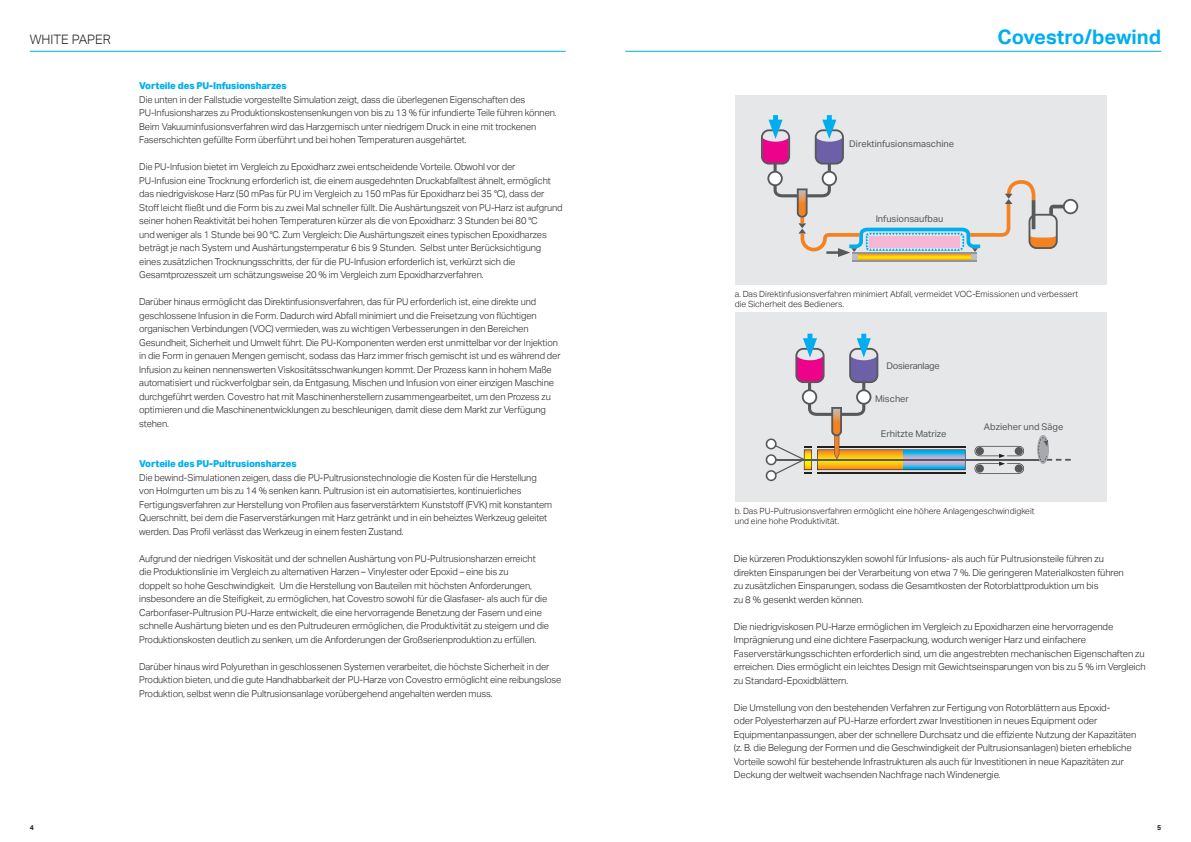
<style>
.page{position:relative;width:1191px;height:842px;background:#fff}
.page>*{position:absolute;margin:0;border:0;box-sizing:border-box;transform-origin:0 0}
.t1{font:700 20px "Aktiv Grotesk";color:#00aeef}
.t2{font:300 13px "Aktiv Grotesk";color:#231f20}
.t3{font:300 9.5px/13.5px "Aktiv Grotesk";letter-spacing:-.01em;color:#231f20}
.t4{font:800 9.5px "Aktiv Grotesk";letter-spacing:-.01em;color:#00aeef}
.t5{font:9.3px "Aktiv Grotesk";color:#57585a}
.t6{font:9.3px "Aktiv Grotesk";letter-spacing:-.03em;color:#57585a}
.t7{font:300 8.5px/10.2px "Aktiv Grotesk";color:#231f20}
.t8{font:700 7px "Aktiv Grotesk";color:#231f20}
</style>
<div class="page">
<hr style="left:625px;top:51px;width:536px;height:1px;background:#00aeef">
<hr style="left:30px;top:51px;width:536px;height:1px;background:#00aeef">
<div style="left:734px;top:95px;width:372px;height:189px;background:#e6e7e9"></div>
<hr style="left:852px;top:260px;width:125px;height:2px;background:#939598">
<svg style="left:761px;top:115px;width:317px;height:145px"></svg>
<div style="left:734px;top:312px;width:372px;height:189px;background:#e6e7e9"></div>
<hr style="left:804px;top:459px;width:235px;height:2px;background:#57585a">
<svg style="left:1037px;top:435px;width:12px;height:29px"></svg>
<svg style="left:1038px;top:437px;width:32px;height:25px"></svg>
<svg style="left:974px;top:446px;width:50px;height:28px"></svg>
<svg style="left:765px;top:334px;width:200px;height:147px"></svg>
<h2 class="t2" style="left:30px;top:32px;width:83px">WHITE PAPER</h2>
<h1 class="t1" style="left:997px;top:25px;width:165px">Covestro/bewind</h1>
<p class="t4" style="left:139px;top:80px;width:149px">Vorteile des PU-Infusionsharzes</p>
<p class="t3" style="left:139px;top:92px;width:419px">Die unten in der Fallstudie vorgestellte Simulation zeigt, dass die überlegenen Eigenschaften des PU-Infusionsharzes zu Produktionskostensenkungen von bis zu 13 % für infundierte Teile führen können.<br>Beim Vakuuminfusionsverfahren wird das Harzgemisch unter niedrigem Druck in eine mit trockenen Faserschichten gefüllte Form überführt und bei hohen Temperaturen ausgehärtet.</p>
<p class="t3" style="left:139px;top:160px;width:425px">Die PU-Infusion bietet im Vergleich zu Epoxidharz zwei entscheidende Vorteile. Obwohl vor der PU-Infusion eine Trocknung erforderlich ist, die einem ausgedehnten Druckabfalltest ähnelt, ermöglicht das niedrigviskose Harz (50 mPas für PU im Vergleich zu 150 mPas für Epoxidharz bei 35 °C), dass der Stoff leicht fließt und die Form bis zu zwei Mal schneller füllt. Die Aushärtungszeit von PU-Harz ist aufgrund seiner hohen Reaktivität bei hohen Temperaturen kürzer als die von Epoxidharz: 3 Stunden bei 80 °C<br>und weniger als 1 Stunde bei 90 °C. Zum Vergleich: Die Aushärtungszeit eines typischen Epoxidharzes beträgt je nach System und Aushärtungstemperatur 6 bis 9 Stunden. Selbst unter Berücksichtigung eines zusätzlichen Trocknungsschritts, der für die PU-Infusion erforderlich ist, verkürzt sich die Gesamtprozesszeit um schätzungsweise 20 % im Vergleich zum Epoxidharzverfahren.</p>
<p class="t3" style="left:139px;top:295px;width:423px">Darüber hinaus ermöglicht das Direktinfusionsverfahren, das für PU erforderlich ist, eine direkte und geschlossene Infusion in die Form. Dadurch wird Abfall minimiert und die Freisetzung von flüchtigen organischen Verbindungen (VOC) vermieden, was zu wichtigen Verbesserungen in den Bereichen Gesundheit, Sicherheit und Umwelt führt. Die PU-Komponenten werden erst unmittelbar vor der Injektion in die Form in genauen Mengen gemischt, sodass das Harz immer frisch gemischt ist und es während der Infusion zu keinen nennenswerten Viskositätsschwankungen kommt. Der Prozess kann in hohem Maße automatisiert und rückverfolgbar sein, da Entgasung, Mischen und Infusion von einer einzigen Maschine durchgeführt werden. Covestro hat mit Maschinenherstellern zusammengearbeitet, um den Prozess zu optimieren und die Maschinenentwicklungen zu beschleunigen, damit diese dem Markt zur Verfügung stehen.</p>
<p class="t4" style="left:139px;top:458px;width:159px">Vorteile des PU-Pultrusionsharzes</p>
<p class="t3" style="left:139px;top:470px;width:414px">Die bewind-Simulationen zeigen, dass die PU-Pultrusionstechnologie die Kosten für die Herstellung von Holmgurten um bis zu 14 % senken kann. Pultrusion ist ein automatisiertes, kontinuierliches Fertigungsverfahren zur Herstellung von Profilen aus faserverstärktem Kunststoff (FVK) mit konstantem Querschnitt, bei dem die Faserverstärkungen mit Harz getränkt und in ein beheiztes Werkzeug geleitet werden. Das Profil verlässt das Werkzeug in einem festen Zustand.</p>
<p class="t3" style="left:139px;top:551px;width:411px">Aufgrund der niedrigen Viskosität und der schnellen Aushärtung von PU-Pultrusionsharzen erreicht die Produktionslinie im Vergleich zu alternativen Harzen – Vinylester oder Epoxid – eine bis zu<br>doppelt so hohe Geschwindigkeit. Um die Herstellung von Bauteilen mit höchsten Anforderungen, insbesondere an die Steifigkeit, zu ermöglichen, hat Covestro sowohl für die Glasfaser- als auch für die Carbonfaser-Pultrusion PU-Harze entwickelt, die eine hervorragende Benetzung der Fasern und eine schnelle Aushärtung bieten und es den Pultrudeuren ermöglichen, die Produktivität zu steigern und die Produktionskosten deutlich zu senken, um die Anforderungen der Großserienproduktion zu erfüllen.</p>
<p class="t3" style="left:139px;top:659px;width:423px">Darüber hinaus wird Polyurethan in geschlossenen Systemen verarbeitet, die höchste Sicherheit in der<br>Produktion bieten, und die gute Handhabbarkeit der PU-Harze von Covestro ermöglicht eine reibungslose<br>Produktion, selbst wenn die Pultrusionsanlage vorübergehend angehalten werden muss.</p>
<p class="t5" style="left:849px;top:138px;width:106px">Direktinfusionsmaschine</p>
<p class="t5" style="left:875px;top:212px;width:69px">Infusionsaufbau</p>
<p class="t7" style="left:734px;top:289px;width:345px">a. Das Direktinfusionsverfahren minimiert Abfall, vermeidet VOC-Emissionen und verbessert die Sicherheit des Bedieners.</p>
<p class="t6" style="left:886px;top:360px;width:55px">Dosieranlage</p>
<p class="t5" style="left:875px;top:393px;width:35px">Mischer</p>
<p class="t5" style="left:984px;top:420px;width:81px">Abzieher und Säge</p>
<p class="t5" style="left:881px;top:428px;width:67px">Erhitzte Matrize</p>
<p class="t7" style="left:734px;top:506px;width:301px">b. Das PU-Pultrusionsverfahren ermöglicht eine höhere Anlagengeschwindigkeit und eine hohe Produktivität.</p>
<p class="t3" style="left:734px;top:552px;width:391px">Die kürzeren Produktionszyklen sowohl für Infusions- als auch für Pultrusionsteile führen zu direkten Einsparungen bei der Verarbeitung von etwa 7 %. Die geringeren Materialkosten führen zu zusätzlichen Einsparungen, sodass die Gesamtkosten der Rotorblattproduktion um bis<br>zu 8 % gesenkt werden können.</p>
<p class="t3" style="left:734px;top:620px;width:413px">Die niedrigviskosen PU-Harze ermöglichen im Vergleich zu Epoxidharzen eine hervorragende Imprägnierung und eine dichtere Faserpackung, wodurch weniger Harz und einfachere Faserverstärkungsschichten erforderlich sind, um die angestrebten mechanischen Eigenschaften zu erreichen. Dies ermöglicht ein leichtes Design mit Gewichtseinsparungen von bis zu 5 % im Vergleich zu Standard-Epoxidblättern.</p>
<p class="t3" style="left:734px;top:701px;width:404px">Die Umstellung von den bestehenden Verfahren zur Fertigung von Rotorblättern aus Epoxid-<br>oder Polyesterharzen auf PU-Harze erfordert zwar Investitionen in neues Equipment oder Equipmentanpassungen, aber der schnellere Durchsatz und die effiziente Nutzung der Kapazitäten (z. B. die Belegung der Formen und die Geschwindigkeit der Pultrusionsanlagen) bieten erhebliche Vorteile sowohl für bestehende Infrastrukturen als auch für Investitionen in neue Kapazitäten zur Deckung der weltweit wachsenden Nachfrage nach Windenergie.</p>
<p class="t8" style="left:30px;top:823px;width:6px">4</p>
<p class="t8" style="left:1157px;top:823px;width:6px">5</p>
</div>
